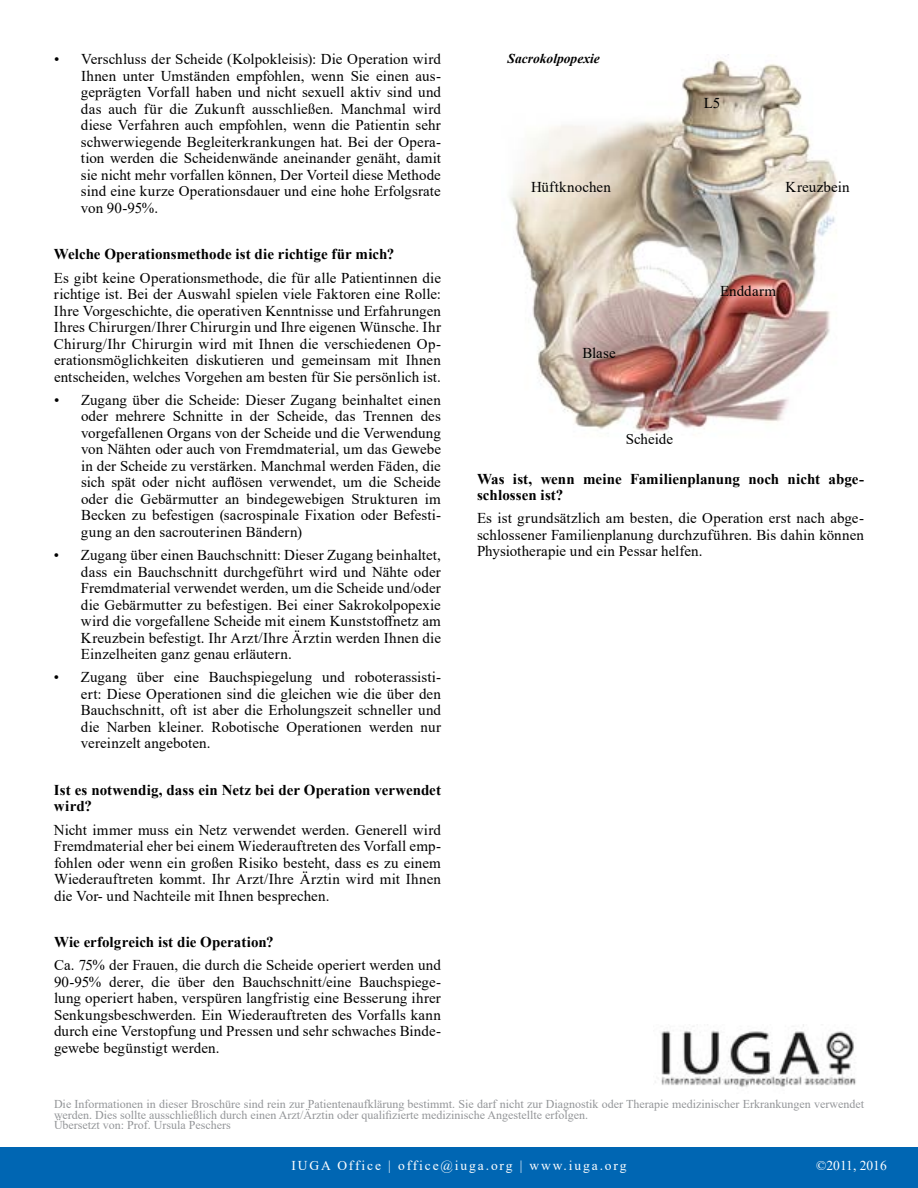
<style>
.page{position:relative;width:918px;height:1188px;background:#fff}
.page>*{position:absolute;margin:0;border:0;box-sizing:border-box;transform-origin:0 0}
.t1{font:15px/16.5px "Times New Roman";letter-spacing:.005em;color:#000;text-align:justify}
.t2{font:700 15px/16.5px "Times New Roman";letter-spacing:.005em;color:#000}
.t3{font:13.5px "Times New Roman";letter-spacing:.14em;color:#fff}
.t4{font:italic 700 13.5px "Times New Roman";color:#000}
.t5{font:13.5px "Times New Roman";color:#fff}
.t6{font:12px/10.5px "Times New Roman";color:#939598}
</style>
<div class="page">
<div style="left:0;top:1147px;width:918px;height:41px;background:#0066b3"></div>
<img style="left:655px;top:1024px;width:201px;height:65px">
<img style="left:510px;top:54px;width:327px;height:382px">
<p class="t1" style="left:81px;top:51px;width:362px;text-indent:-27px">• Verschluss der Scheide (Kolpokleisis): Die Operation wird Ihnen unter Umständen empfohlen, wenn Sie einen aus&shy;geprägten Vorfall haben und nicht sexuell aktiv sind und das auch für die Zukunft ausschließen. Manchmal wird diese Verfahren auch empfohlen, wenn die Patientin sehr schwerwiegende Begleiterkrankungen hat. Bei der Opera&shy;tion werden die Scheidenwände aneinander genäht, damit sie nicht mehr vorfallen können, Der Vorteil diese Methode sind eine kurze Operationsdauer und eine hohe Erfolgsrate von 90-95%.</p>
<p class="t2" style="left:54px;top:246px;width:342px">Welche Operationsmethode ist die richtige für mich?</p>
<p class="t1" style="left:54px;top:269px;width:389px">Es gibt keine Operationsmethode, die für alle Patientinnen die richtige ist. Bei der Auswahl spielen viele Faktoren eine Rolle:<br>Ihre Vorgeschichte, die operativen Kenntnisse und Erfahrungen Ihres Chirurgen/Ihrer Chirurgin und Ihre eigenen Wünsche. Ihr Chirurg/Ihr Chirurgin wird mit Ihnen die verschiedenen Op&shy;erationsmöglichkeiten diskutieren und gemeinsam mit Ihnen entscheiden, welches Vorgehen am besten für Sie persönlich ist.</p>
<p class="t1" style="left:81px;top:391px;width:362px;text-indent:-27px">• Zugang über die Scheide: Dieser Zugang beinhaltet einen oder mehrere Schnitte in der Scheide, das Trennen des vorgefallenen Organs von der Scheide und die Verwendung von Nähten oder auch von Fremdmaterial, um das Gewebe in der Scheide zu verstärken. Manchmal werden Fäden, die sich spät oder nicht auflösen verwendet, um die Scheide oder die Gebärmutter an bindegewebigen Strukturen im Becken zu befestigen (sacrospinale Fixation oder Befesti&shy;gung an den sacrouterinen Bändern)</p>
<p class="t1" style="left:81px;top:546px;width:361px;text-indent:-27px">• Zugang über einen Bauchschnitt: Dieser Zugang beinhaltet, dass ein Bauchschnitt durchgeführt wird und Nähte oder Fremdmaterial verwendet werden, um die Scheide und/oder die Gebärmutter zu befestigen. Bei einer Sakrokolpopexie wird die vorgefallene Scheide mit einem Kunststoffnetz am Kreuzbein befestigt. Ihr Arzt/Ihre Ärztin werden Ihnen die Einzelheiten ganz genau erläutern.</p>
<p class="t1" style="left:81px;top:669px;width:362px;text-indent:-27px">• Zugang über eine Bauchspiegelung und roboterassisti&shy;ert: Diese Operationen sind die gleichen wie die über den Bauchschnitt, oft ist aber die Erholungszeit schneller und die Narben kleiner. Robotische Operationen werden nur vereinzelt angeboten.</p>
<p class="t2" style="left:54px;top:781px;width:389px">Ist es notwendig, dass ein Netz bei der Operation verwendet wird?</p>
<p class="t1" style="left:54px;top:821px;width:389px">Nicht immer muss ein Netz verwendet werden. Generell wird Fremdmaterial eher bei einem Wiederauftreten des Vorfall emp&shy;fohlen oder wenn ein großen Risiko besteht, dass es zu einem Wiederauftreten kommt. Ihr Arzt/Ihre Ärztin wird mit Ihnen die Vor- und Nachteile mit Ihnen besprechen.</p>
<p class="t2" style="left:54px;top:933px;width:221px">Wie erfolgreich ist die Operation?</p>
<p class="t1" style="left:54px;top:957px;width:388px">Ca. 75% der Frauen, die durch die Scheide operiert werden und 90-95% derer, die über den Bauchschnitt/eine Bauchspiege&shy;lung operiert haben, verspüren langfristig eine Besserung ihrer Senkungsbeschwerden. Ein Wiederauftreten des Vorfalls kann durch eine Verstopfung und Pressen und sehr schwaches Binde&shy;gewebe begünstigt werden.</p>
<p class="t4" style="left:508px;top:49px;width:94px">Sacrokolpopexie</p>
<p class="t1" style="left:704px;top:94px;width:18px">L5</p>
<p class="t1" style="left:531px;top:178px;width:81px">Hüftknochen</p>
<p class="t1" style="left:786px;top:178px;width:66px">Kreuzbein</p>
<p class="t1" style="left:582px;top:344px;width:35px">Blase</p>
<p class="t1" style="left:626px;top:430px;width:49px">Scheide</p>
<p class="t1" style="left:720px;top:282px;width:58px">Enddarm</p>
<p class="t2" style="left:477px;top:470px;width:388px">Was ist, wenn meine Familienplanung noch nicht abge&shy;schlossen ist?</p>
<p class="t1" style="left:477px;top:510px;width:389px">Es ist grundsätzlich am besten, die Operation erst nach abge&shy;schlossener Familienplanung durchzuführen. Bis dahin können Physiotherapie und ein Pessar helfen.</p>
<p class="t6" style="left:54px;top:1098px;width:812px">Die Informationen in dieser Broschüre sind rein zur Patientenaufklärung bestimmt. Sie darf nicht zur Diagnostik oder Therapie medizinischer Erkrankungen verwendet werden. Dies sollte ausschließlich durch einen Arzt/Ärztin oder qualifizierte medizinische Angestellte erfolgen.<br>Übersetzt von: Prof. Ursula Peschers</p>
<p class="t3" style="left:292px;top:1156px;width:336px">IUGA Office | office@iuga.org | www.iuga.org</p>
<p class="t5" style="left:816px;top:1156px;width:72px">©2011, 2016</p>
</div>
